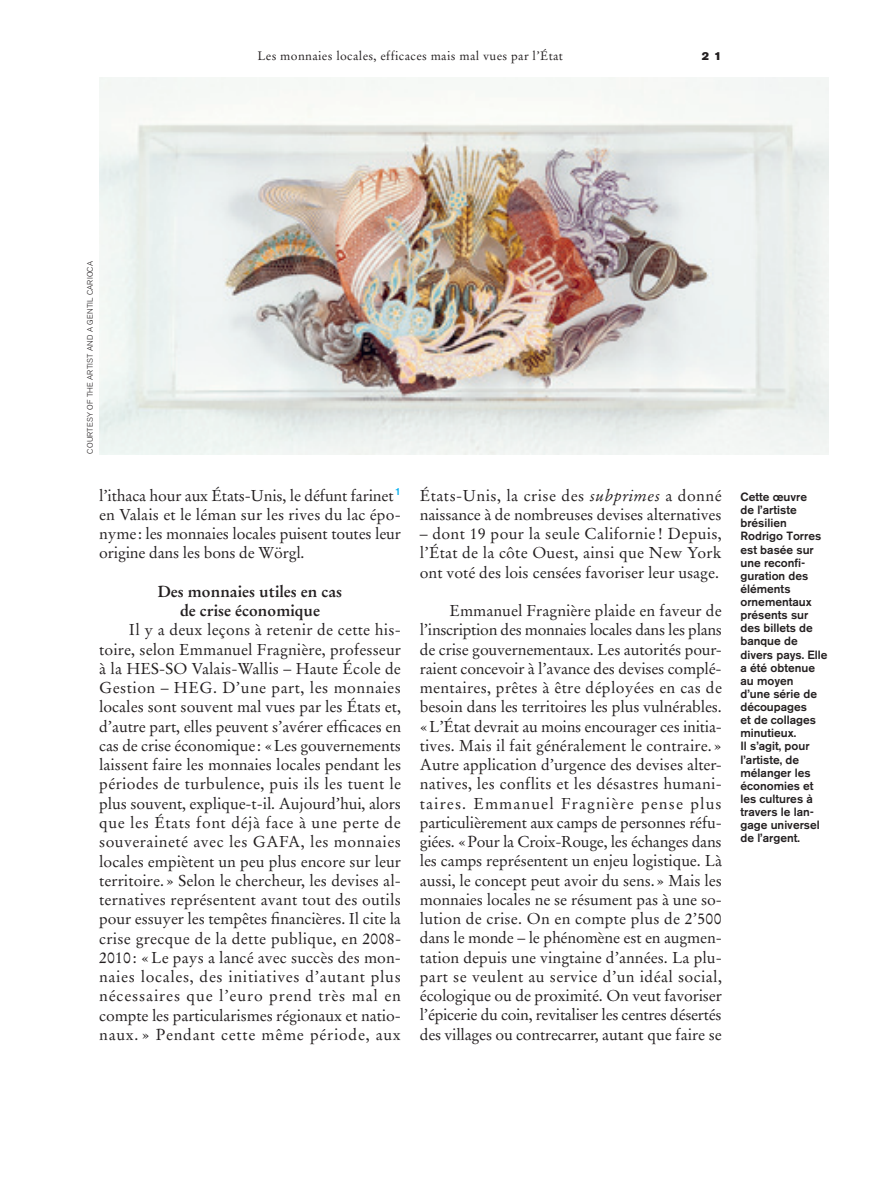
<style>
.page{position:relative;width:893px;height:1191px;background:#fff}
.page>*{position:absolute;margin:0;border:0;box-sizing:border-box;transform-origin:0 0}
.t1{font:15.75px/19.2px "Stempel Garamond";letter-spacing:-.005em;color:#231f20;text-align:justify}
.t2{font:700 15.75px/19.2px "Stempel Garamond";color:#231f20;text-align:center}
.t3{font:12.25px "Stempel Garamond";letter-spacing:.03em;color:#231f20}
.t4{font:500 11.9px/13.1px "Akzidenz Grotesk BE";color:#231f20}
.t5{font:11.38px "Akzidenz Grotesk BE Super";color:#231f20}
.t6{font:300 7.88px "Akzidenz Grotesk BE";letter-spacing:.02em;color:#231f20}
.s1{font-style:italic}
</style>
<div class="page">
<img style="left:99px;top:77px;width:729px;height:378px">
<p class="t3" style="left:257px;top:48px;width:307px">Les monnaies locales, efficaces mais mal vues par l’État</p>
<p class="t5" style="left:702px;top:49px;width:21px">2 1</p>
<p class="t6" style="left:86px;top:453px;width:194px;rotate:-90deg">COURTESY OF THE ARTIST AND A GENTIL CARIOCA</p>
<p class="t1" style="left:99px;top:486px;width:303px">l’ithaca hour aux États-Unis, le défunt farinet <sup>1 </sup>en Valais et le léman sur les rives du lac épo&shy;nyme: les monnaies locales puisent toutes leur origine dans les bons de Wörgl.</p>
<p class="t2" style="left:158px;top:582px;width:186px">Des monnaies utiles en cas de crise économique</p>
<p class="t1" style="left:99px;top:620px;width:303px;text-indent:30px">Il y a deux leçons à retenir de cette his&shy;toire, selon Emmanuel Fragnière, professeur à la HES-SO Valais-Wallis – Haute École de Gestion – HEG. D’une part, les monnaies locales sont souvent mal vues par les États et, d’autre part, elles peuvent s’avérer efficaces en cas de crise économique: «Les gouvernements laissent faire les monnaies locales pendant les périodes de turbulence, puis ils les tuent le plus souvent, explique-t-il. Aujourd’hui, alors que les États font déjà face à une perte de souveraineté avec les GAFA, les monnaies locales empiètent un peu plus encore sur leur territoire. » Selon le chercheur, les devises al&shy;ternatives représentent avant tout des outils pour essuyer les tempêtes financières. Il cite la crise grecque de la dette publique, en 2008- 2010 : «Le pays a lancé avec succès des mon&shy;naies locales, des initiatives d’autant plus nécessaires que l’euro prend très mal en compte les particularismes régionaux et natio&shy;naux. » Pendant cette même période, aux</p>
<p class="t1" style="left:420px;top:485px;width:303px">États-Unis, la crise des <span class="s1">subprimes</span> a donné naissance à de nombreuses devises alternatives</p>
<p class="t1" style="left:420px;top:524px;width:303px">– dont 19 pour la seule Californie ! Depuis, l’État de la côte Ouest, ainsi que New York ont voté des lois censées favoriser leur usage.</p>
<p class="t1" style="left:420px;top:601px;width:304px;text-indent:30px">Emmanuel Fragnière plaide en faveur de l’inscription des monnaies locales dans les plans de crise gouvernementaux. Les autorités pour&shy;raient concevoir à l’avance des devises complé&shy;mentaires, prêtes à être déployées en cas de besoin dans les territoires les plus vulnérables. «L’État devrait au moins encourager ces initia&shy;tives. Mais il fait généralement le contraire. » Autre application d’urgence des devises alter&shy;natives, les conflits et les désastres humani&shy;taires. Emmanuel Fragnière pense plus particulièrement aux camps de personnes réfu&shy;giées. «Pour la Croix-Rouge, les échanges dans les camps représentent un enjeu logistique. Là aussi, le concept peut avoir du sens.» Mais les monnaies locales ne se résument pas à une so&shy;lution de crise. On en compte plus de 2’500 dans le monde – le phénomène est en augmen&shy;tation depuis une vingtaine d’années. La plu&shy;part se veulent au service d’un idéal social, écologique ou de proximité. On veut favoriser l’épicerie du coin, revitaliser les centres désertés des villages ou contrecarrer, autant que faire se</p>
<p class="t4" style="left:740px;top:490px;width:89px">Cette œuvre<br>de l’artiste brésilien<br>Rodrigo Torres est basée sur une reconfi&shy;guration des éléments ornementaux présents sur des billets de banque de divers pays. Elle a été obtenue au moyen<br>d’une série de découpages<br>et de collages minutieux.<br>Il s’agit, pour l’artiste, de mélanger les économies et les cultures à travers le lan&shy;gage universel de l’argent.</p>
</div>
